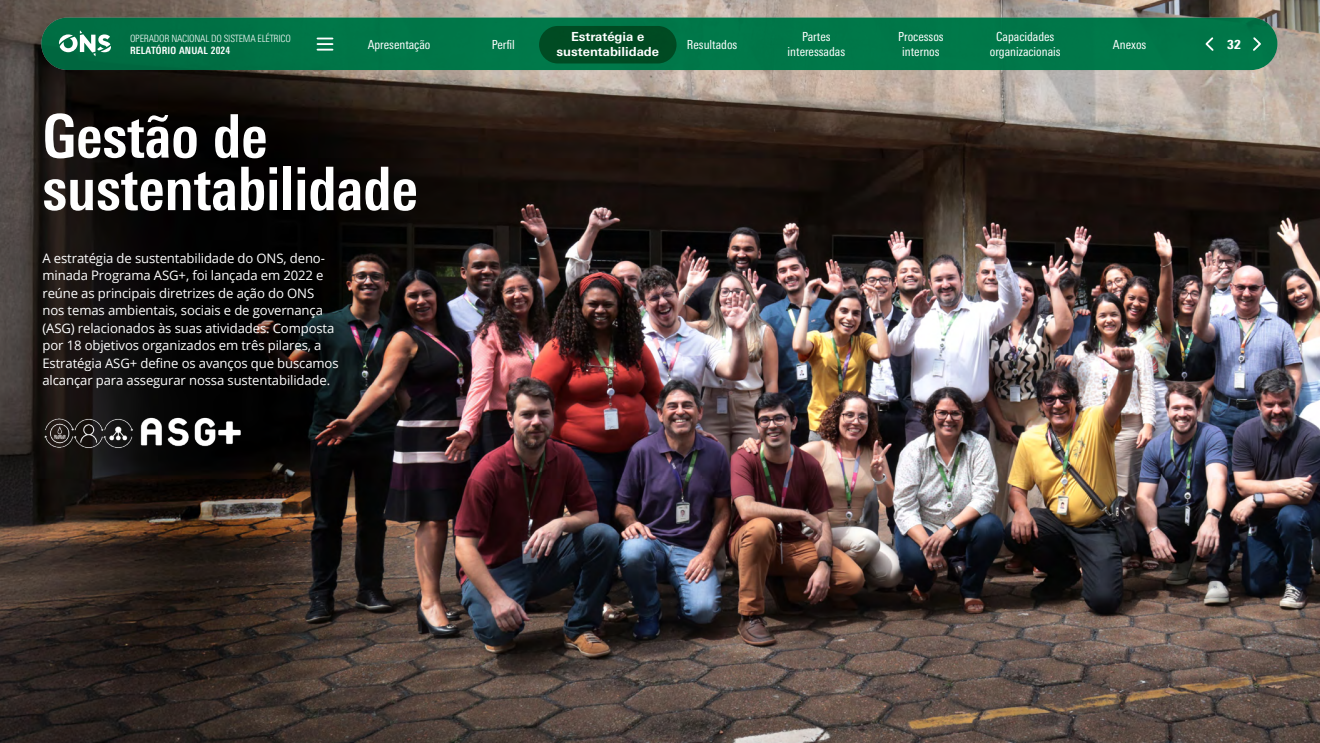
<style>
.page{position:relative;width:1320px;height:743px;background:#fff}
.page>*{position:absolute;margin:0;border:0;box-sizing:border-box;transform-origin:0 0}
.B_____1__Título{font:700 condensed 60px/52.5px "Univers Next Pro";color:#fff}
.G_____Texto_corrido{font:13.12px/17.5px "Open Sans";letter-spacing:-.01em;color:#fff}
.t1{font:condensed 12.5px/15px "Univers Next Pro";color:#fff;text-align:center}
.t2{font:700 12.5px/15px "Univers Next Pro";color:#fff;text-align:center}
.t3{font:900 condensed 12.5px "Univers Next Pro";color:#fff}
.t4{font:300 condensed 10px "Univers Next Pro";letter-spacing:-.02em;color:#fff}
.t5{font:700 condensed 10px "Univers Next Pro";letter-spacing:.02em;color:#fff}
</style>
<div class="page">
<img style="left:0;top:0;width:1320px;height:742px">
<img style="left:42px;top:402px;width:204px;height:60px">
<div style="left:41px;top:18px;width:1237px;height:52px;background:#007648;border-radius:26px"></div>
<div style="left:539px;top:26px;width:138px;height:37px;background:#004b22;border-radius:19px"></div>
<svg style="left:318px;top:38px;width:15px;height:13px"></svg>
<svg style="left:1205px;top:37px;width:9px;height:14px"></svg>
<svg style="left:1253px;top:37px;width:8px;height:14px"></svg>
<svg style="left:59px;top:31px;width:52px;height:25px"></svg>
<p class="t4" style="left:130px;top:32px;width:162px">OPERADOR NACIONAL DO SISTEMA ELÉTRICO</p>
<p class="t5" style="left:130px;top:45px;width:102px">RELATÓRIO ANUAL 2024</p>
<p class="t1" style="left:368px;top:37px;width:64px">Apresentação</p>
<h1 class="B_____1__Título" style="left:42px;top:109px;width:377px">Gestão de sustentabilidade</h1>
<p class="G_____Texto_corrido" style="left:42px;top:249px;width:298px">A estratégia de sustentabilidade do ONS, deno&shy;minada Programa ASG+, foi lançada em 2022 e reúne as principais diretrizes de ação do ONS nos temas ambientais, sociais e de governança (ASG) relacionados às suas atividades. Composta por 18 objetivos organizados em três pilares, a Estratégia ASG+ define os avanços que buscamos alcançar para assegurar nossa sustentabilidade.</p>
<p class="t1" style="left:990px;top:29px;width:72px">Capacidades organizacionais</p>
<p class="t3" style="left:1227px;top:37px;width:15px">32</p>
<p class="t1" style="left:492px;top:37px;width:25px">Perfil</p>
<p class="t2" style="left:557px;top:29px;width:104px">Estratégia e sustentabilidade</p>
<p class="t1" style="left:687px;top:37px;width:52px">Resultados</p>
<p class="t1" style="left:788px;top:29px;width:59px">Partes interessadas</p>
<p class="t1" style="left:898px;top:29px;width:47px">Processos internos</p>
<p class="t1" style="left:1113px;top:37px;width:35px">Anexos</p>
</div>
